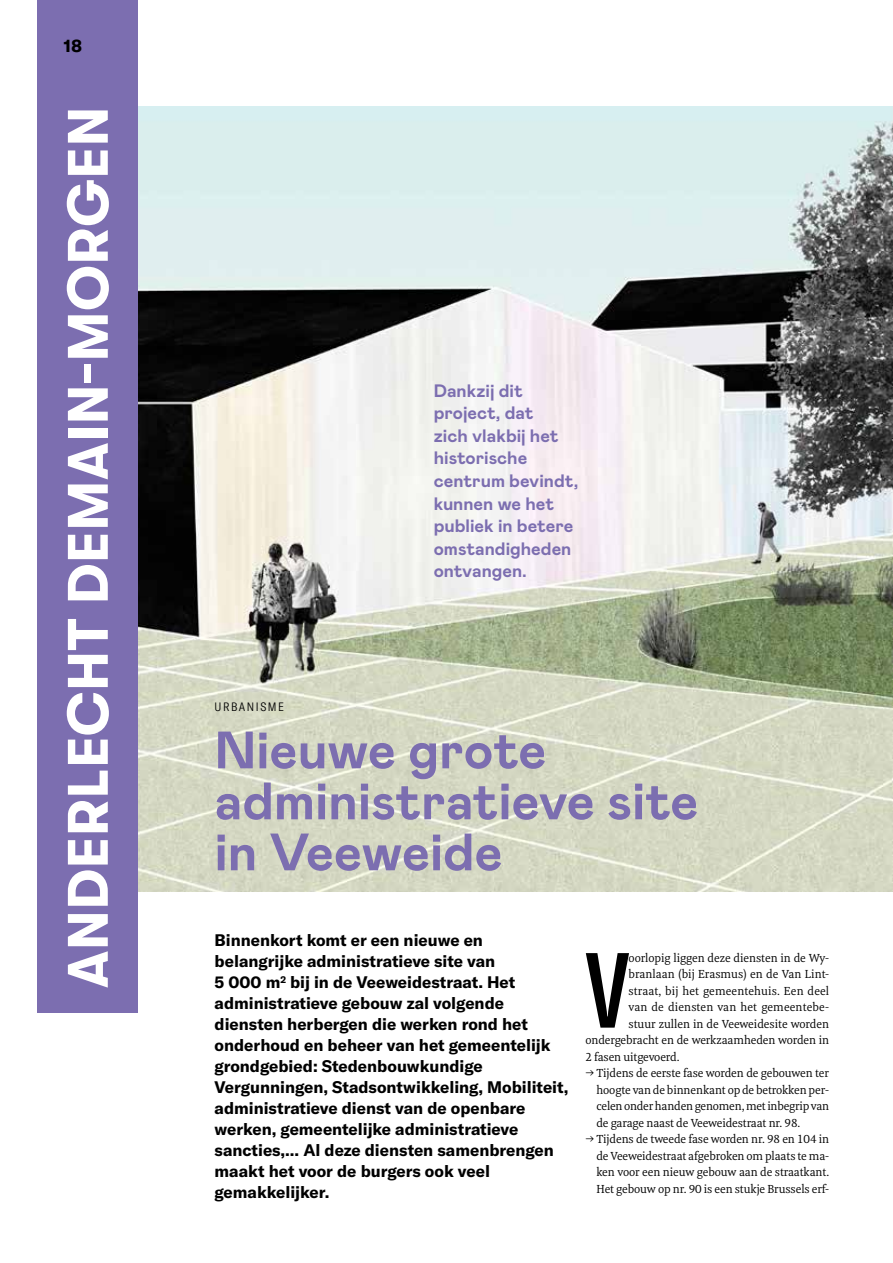
<style>
.page{position:relative;width:893px;height:1263px;background:#fff}
.page>*{position:absolute;margin:0;border:0;box-sizing:border-box;transform-origin:0 0}
.t1{font:500 extra-condensed 105px "GT America";color:#000}
.t2{font:700 57px "GT Walsheim Pro";letter-spacing:.01em;color:#fff}
.t3{font:700 52.5px/51px "Mabry Pro";color:#7c6eb0}
.t4{font:700 18px/22.5px "Mabry Pro";color:#7c6eb0}
.t5{font:700 18px "GT Walsheim Pro";color:#000}
.t6{font:700 16.5px/21px "GT America";color:#000}
.t7{font:12px/16.5px "Meret Pro";letter-spacing:-.01em;color:#000;text-align:justify}
.t8{font:12px "Meret Pro";letter-spacing:.01em;color:#000}
.t9{font:300 condensed 12px "GT America";letter-spacing:.13em;color:#000}
</style>
<div class="page">
<img style="left:138px;top:106px;width:755px;height:785px">
<div style="left:38px;top:0;width:100px;height:1012px;background:#7c6eb0"></div>
<h3 class="t5" style="left:64px;top:35px;width:20px">18</h3>
<h2 class="t2" style="left:56px;top:988px;width:883px;rotate:-90deg">ANDERLECHT DEMAIN-MORGEN</h2>
<p class="t9" style="left:215px;top:700px;width:71px">URBANISME</p>
<h3 class="t4" style="left:434px;top:379px;width:146px">Dankzij dit project, dat<br>zich vlakbij het historische centrum bevindt, kunnen we het publiek in betere omstandigheden ontvangen.</h3>
<h3 class="t3" style="left:215px;top:723px;width:485px">Nieuwe grote administratieve site in Veeweide</h3>
<p class="t6" style="left:215px;top:929px;width:355px">Binnenkort komt er een nieuwe en belangrijke administratieve site van<br>5 000 m<sup>2</sup> bij in de Veeweidestraat. Het administratieve gebouw zal volgende diensten herbergen die werken rond het onderhoud en beheer van het gemeentelijk grondgebied: Stedenbouwkundige Vergunningen, Stadsontwikkeling, Mobiliteit, administratieve dienst van de openbare werken, gemeentelijke administratieve sancties,... Al deze diensten samenbrengen maakt het voor de burgers ook veel gemakkelijker.</p>
<h1 class="t1" style="left:585px;top:929px;width:46px">V</h1>
<p class="t7" style="left:629px;top:949px;width:202px">oorlopig liggen deze diensten in de Wy-</p>
<p class="t7" style="left:629px;top:966px;width:202px">branlaan (bij Erasmus) en de Van Lint-</p>
<p class="t7" style="left:629px;top:982px;width:202px">straat, bij het gemeentehuis. Een deel</p>
<p class="t8" style="left:629px;top:998px;width:202px">van de diensten van het gemeentebe-</p>
<p class="t7" style="left:629px;top:1015px;width:202px">stuur zullen in de Veeweidesite worden</p>
<p class="t7" style="left:585px;top:1032px;width:245px">ondergebracht en de werkzaamheden worden in</p>
<p class="t7" style="left:585px;top:1048px;width:96px">2 fasen uitgevoerd.</p>
<p class="t7" style="left:596px;top:1065px;width:234px;text-indent:-11px">→ Tijdens de eerste fase worden de gebouwen ter hoogte van de binnenkant op de betrokken per&shy;celen onder handen genomen, met inbegrip van de garage naast de Veeweidestraat nr. 98.</p>
<p class="t7" style="left:596px;top:1131px;width:234px;text-indent:-11px">→ Tijdens de tweede fase worden nr. 98 en 104 in de Veeweidestraat afgebroken om plaats te ma&shy;ken voor een nieuw gebouw aan de straatkant.<br>Het gebouw op nr. 90 is een stukje Brussels erf-</p>
</div>
